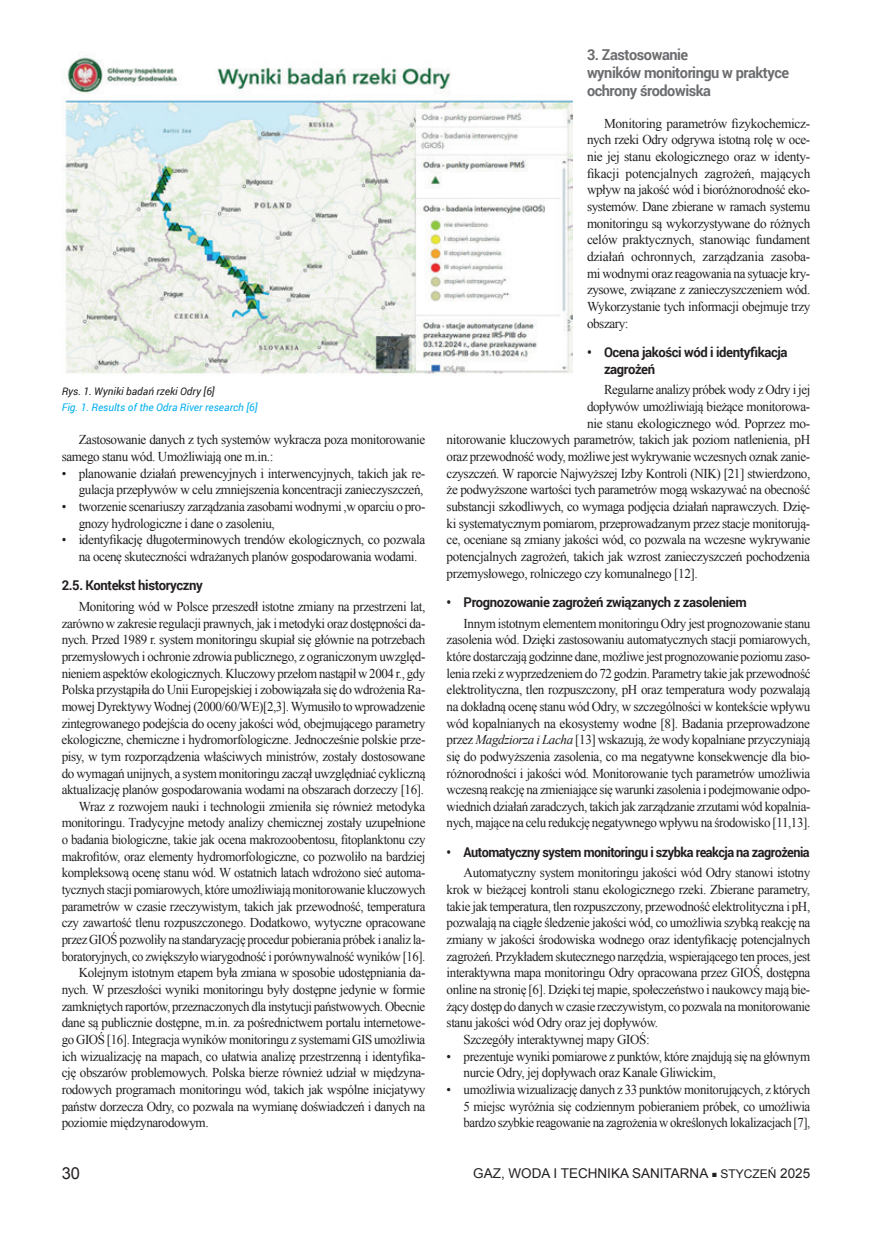
<style>
.page{position:relative;width:872px;height:1234px;background:#fff}
.page>*{position:absolute;margin:0;border:0;box-sizing:border-box;transform-origin:0 0}
.t1{font:16.5px "Arial";color:#231f20}
.t2{font:700 15px/18px "Roboto";letter-spacing:-.03em;color:#6c6d70}
.t3{font:13.5px/16.6px "Times New Roman";letter-spacing:-.03em;color:#231f20}
.t4{font:13.5px/16.6px "Times New Roman";letter-spacing:-.03em;color:#231f20;text-align:justify;scale:.96 1}
.t5{font:13.5px "Times New Roman";letter-spacing:-.03em;color:#231f20;scale:.95 1}
.t6{font:13.5px "Times New Roman";letter-spacing:-.03em;color:#231f20;scale:.94 1}
.t7{font:700 13.5px/16.6px "Roboto";letter-spacing:-.03em;color:#231f20}
.t8{font:700 13.5px "Roboto";letter-spacing:-.03em;color:#231f20;scale:.94 1}
.t9{font:13.5px "Arial";color:#231f20}
.t10{font:italic 10.5px "Roboto";color:#00aeef}
.t11{font:italic 10.5px "Roboto";color:#231f20}
.s1{font-style:italic}
.s2{font-size:9px}
.s3{font-size:12px}
</style>
<div class="page">
<img style="left:65px;top:55px;width:507px;height:321px">
<p class="t11" style="left:62px;top:384px;width:154px">Rys. 1. Wyniki badań rzeki Odry [6]</p>
<p class="t10" style="left:62px;top:400px;width:197px">Fig. 1. Results of the Odra River research [6]</p>
<p class="t3" style="left:62px;top:431px;width:365px;text-indent:17px">Zastosowanie danych z tych systemów wykracza poza monitorowanie samego stanu wód. Umożliwiają one m.in.:</p>
<p class="t3" style="left:62px;top:464px;width:365px;text-align:right">• planowanie działań prewencyjnych i interwencyjnych, takich jak re&shy;gulacja przepływów w celu zmniejszenia koncentracji zanieczyszczeń,</p>
<p class="t3" style="left:79px;top:497px;width:348px;text-indent:-17px">• tworzenie scenariuszy zarządzania zasobami wodnymi ,w oparciu o pro&shy;gnozy hydrologiczne i dane o zasoleniu,</p>
<p class="t3" style="left:79px;top:531px;width:348px;text-indent:-17px">• identyfikację długoterminowych trendów ekologicznych, co pozwala na ocenę skuteczności wdrażanych planów gospodarowania wodami.</p>
<p class="t7" style="left:62px;top:576px;width:143px">2.5. Kontekst historyczny</p>
<p class="t3" style="left:79px;top:597px;width:348px">Monitoring wód w Polsce przeszedł istotne zmiany na przestrzeni lat,</p>
<p class="t4" style="left:62px;top:614px;width:380px">zarówno w zakresie regulacji prawnych, jak i metodyki oraz dostępności da-</p>
<p class="t3" style="left:62px;top:631px;width:365px">nych. Przed 1989 r. system monitoringu skupiał się głównie na potrzebach</p>
<p class="t3" style="left:62px;top:647px;width:365px">przemysłowych i ochronie zdrowia publicznego, z ograniczonym uwzględ-</p>
<p class="t4" style="left:62px;top:664px;width:380px">nieniem aspektów ekologicznych. Kluczowy przełom nastąpił w 2004 r., gdy</p>
<p class="t3" style="left:62px;top:681px;width:365px">Polska przystąpiła do Unii Europejskiej i zobowiązała się do wdrożenia Ra-</p>
<p class="t4" style="left:62px;top:697px;width:380px">mowej Dyrektywy Wodnej (2000/60/WE)[2,3]. Wymusiło to wprowadzenie</p>
<p class="t3" style="left:62px;top:714px;width:365px">zintegrowanego podejścia do oceny jakości wód, obejmującego parametry</p>
<p class="t3" style="left:62px;top:731px;width:365px">ekologiczne, chemiczne i hydromorfologiczne. Jednocześnie polskie prze-</p>
<p class="t3" style="left:62px;top:747px;width:365px">pisy, w tym rozporządzenia właściwych ministrów, zostały dostosowane</p>
<p class="t3" style="left:62px;top:764px;width:365px">do wymagań unijnych, a system monitoringu zaczął uwzględniać cykliczną</p>
<p class="t3" style="left:62px;top:781px;width:364px">aktualizację planów gospodarowania wodami na obszarach dorzeczy [16].</p>
<p class="t3" style="left:79px;top:797px;width:348px">Wraz z rozwojem nauki i technologii zmieniła się również metodyka</p>
<p class="t4" style="left:62px;top:814px;width:380px">monitoringu. Tradycyjne metody analizy chemicznej zostały uzupełnione</p>
<p class="t5" style="left:62px;top:830px;width:384px">o badania biologiczne, takie jak ocena makrozoobentosu, fitoplanktonu czy</p>
<p class="t4" style="left:62px;top:847px;width:380px">makrofitów, oraz elementy hydromorfologiczne, co pozwoliło na bardziej</p>
<p class="t5" style="left:62px;top:863px;width:384px">kompleksową ocenę stanu wód. W ostatnich latach wdrożono sieć automa-</p>
<p class="t5" style="left:62px;top:880px;width:384px">tycznych stacji pomiarowych, które umożliwiają monitorowanie kluczowych</p>
<p class="t4" style="left:62px;top:897px;width:380px">parametrów w czasie rzeczywistym, takich jak przewodność, temperatura</p>
<p class="t4" style="left:62px;top:914px;width:380px">czy zawartość tlenu rozpuszczonego. Dodatkowo, wytyczne opracowane</p>
<p class="t6" style="left:62px;top:930px;width:388px">przez GIOŚ pozwoliły na standaryzację procedur pobierania próbek i analiz la-</p>
<p class="t6" style="left:62px;top:946px;width:388px">boratoryjnych, co zwiększyło wiarygodność i porównywalność wyników [16].</p>
<p class="t3" style="left:79px;top:964px;width:348px">Kolejnym istotnym etapem była zmiana w sposobie udostępniania da-</p>
<p class="t3" style="left:62px;top:980px;width:365px">nych. W przeszłości wyniki monitoringu były dostępne jedynie w formie</p>
<p class="t5" style="left:62px;top:996px;width:384px">zamkniętych raportów, przeznaczonych dla instytucji państwowych. Obecnie</p>
<p class="t3" style="left:62px;top:1014px;width:365px">dane są publicznie dostępne, m.in. za pośrednictwem portalu internetowe-</p>
<p class="t4" style="left:62px;top:1030px;width:380px">go GIOŚ [16]. Integracja wyników monitoringu z systemami GIS umożliwia</p>
<p class="t3" style="left:62px;top:1047px;width:365px">ich wizualizację na mapach, co ułatwia analizę przestrzenną i identyfika-</p>
<p class="t3" style="left:62px;top:1064px;width:365px">cję obszarów problemowych. Polska bierze również udział w międzyna-</p>
<p class="t3" style="left:62px;top:1080px;width:365px">rodowych programach monitoringu wód, takich jak wspólne inicjatywy</p>
<p class="t3" style="left:62px;top:1097px;width:365px">państw dorzecza Odry, co pozwala na wymianę doświadczeń i danych na</p>
<p class="t3" style="left:62px;top:1114px;width:148px">poziomie międzynarodowym.</p>
<p class="t2" style="left:587px;top:45px;width:204px">3. Zastosowanie<br>wyników monitoringu w praktyce ochrony środowiska</p>
<p class="t3" style="left:587px;top:114px;width:225px;text-align:justify;text-indent:17px">Monitoring parametrów fizykochemicz&shy;nych rzeki Odry odgrywa istotną rolę w oce&shy;nie jej stanu ekologicznego oraz w identy&shy;fikacji potencjalnych zagrożeń, mających wpływ na jakość wód i bioróżnorodność eko&shy;systemów. Dane zbierane w ramach systemu monitoringu są wykorzystywane do różnych celów praktycznych, stanowiąc fundament działań ochronnych, zarządzania zasoba&shy;mi wodnymi oraz reagowania na sytuacje kry&shy;zysowe, związane z zanieczyszczeniem wód.<br>Wykorzystanie tych informacji obejmuje trzy obszary:</p>
<p class="t7" style="left:604px;top:343px;width:185px;text-indent:-17px">• Ocena jakości wód i identyfikacja zagrożeń</p>
<p class="t4" style="left:587px;top:381px;width:234px;text-indent:17px">Regularne analizy próbek wody z Odry i jej dopływów umożliwiają bieżące monitorowa&shy;nie stanu ekologicznego wód. Poprzez mo-</p>
<p class="t3" style="left:446px;top:431px;width:365px;text-align:justify">nitorowanie kluczowych parametrów, takich jak poziom natlenienia, pH oraz przewodność wody, możliwe jest wykrywanie wczesnych oznak zanie&shy;czyszczeń. W raporcie Najwyższej Izby Kontroli (NIK) [21] stwierdzono, że podwyższone wartości tych parametrów mogą wskazywać na obecność substancji szkodliwych, co wymaga podjęcia działań naprawczych. Dzię&shy;ki systematycznym pomiarom, przeprowadzanym przez stacje monitorują&shy;ce, oceniane są zmiany jakości wód, co pozwala na wczesne wykrywanie potencjalnych zagrożeń, takich jak wzrost zanieczyszczeń pochodzenia przemysłowego, rolniczego czy komunalnego [12].</p>
<p class="t7" style="left:446px;top:593px;width:302px">• Prognozowanie zagrożeń związanych z zasoleniem</p>
<p class="t4" style="left:446px;top:614px;width:380px;text-indent:17px">Innym istotnym elementem monitoringu Odry jest prognozowanie stanu zasolenia wód. Dzięki zastosowaniu automatycznych stacji pomiarowych, które dostarczają godzinne dane, możliwe jest prognozowanie poziomu zaso&shy;lenia rzeki z wyprzedzeniem do 72 godzin. Parametry takie jak przewodność elektrolityczna, tlen rozpuszczony, pH oraz temperatura wody pozwalają na dokładną ocenę stanu wód Odry, w szczególności w kontekście wpływu wód kopalnianych na ekosystemy wodne [8]. Badania przeprowadzone przez <span class="s1">Magdziorza i Lacha</span> [13] wskazują, że wody kopalniane przyczyniają się do podwyższenia zasolenia, co ma negatywne konsekwencje dla bio&shy;różnorodności i jakości wód. Monitorowanie tych parametrów umożliwia wczesną reakcję na zmieniające się warunki zasolenia i podejmowanie odpo&shy;wiednich działań zaradczych, takich jak zarządzanie zrzutami wód kopalnia&shy;nych, mające na celu redukcję negatywnego wpływu na środowisko [11,13].</p>
<p class="t8" style="left:446px;top:842px;width:388px">• Automatyczny system monitoringu i szybka reakcja na zagrożenia</p>
<p class="t3" style="left:463px;top:864px;width:348px">Automatyczny system monitoringu jakości wód Odry stanowi istotny</p>
<p class="t3" style="left:446px;top:880px;width:365px">krok w bieżącej kontroli stanu ekologicznego rzeki. Zbierane parametry,</p>
<p class="t3" style="left:446px;top:897px;width:365px">takie jak temperatura, tlen rozpuszczony, przewodność elektrolityczna i pH,</p>
<p class="t3" style="left:446px;top:914px;width:365px">pozwalają na ciągłe śledzenie jakości wód, co umożliwia szybką reakcję na</p>
<p class="t3" style="left:446px;top:930px;width:365px">zmiany w jakości środowiska wodnego oraz identyfikację potencjalnych</p>
<p class="t4" style="left:446px;top:947px;width:380px">zagrożeń. Przykładem skutecznego narzędzia, wspierającego ten proces, jest</p>
<p class="t3" style="left:446px;top:964px;width:365px">interaktywna mapa monitoringu Odry opracowana przez GIOŚ, dostępna</p>
<p class="t3" style="left:446px;top:980px;width:365px">online na stronię [6]. Dzięki tej mapie, społeczeństwo i naukowcy mają bie-</p>
<p class="t5" style="left:446px;top:996px;width:384px">żący dostęp do danych w czasie rzeczywistym, co pozwala na monitorowanie</p>
<p class="t3" style="left:446px;top:1014px;width:213px">stanu jakości wód Odry oraz jej dopływów.</p>
<p class="t3" style="left:463px;top:1030px;width:187px">Szczegóły interaktywnej mapy GIOŚ:</p>
<p class="t3" style="left:463px;top:1047px;width:348px;text-indent:-17px">• prezentuje wyniki pomiarowe z punktów, które znajdują się na głównym nurcie Odry, jej dopływach oraz Kanale Gliwickim,</p>
<p class="t4" style="left:463px;top:1080px;width:363px;text-indent:-17px">• umożliwia wizualizację danych z 33 punktów monitorujących, z których 5 miejsc wyróżnia się codziennym pobieraniem próbek, co umożliwia bardzo szybkie reagowanie na zagrożenia w określonych lokalizacjach [7],</p>
<p class="t1" style="left:62px;top:1161px;width:20px">30</p>
<p class="t9" style="left:473px;top:1164px;width:338px">GAZ, WODA I TECHNIKA SANITARNA <span class="s2">■</span> <span class="s3">STYCZEŃ</span> 2025</p>
</div>
